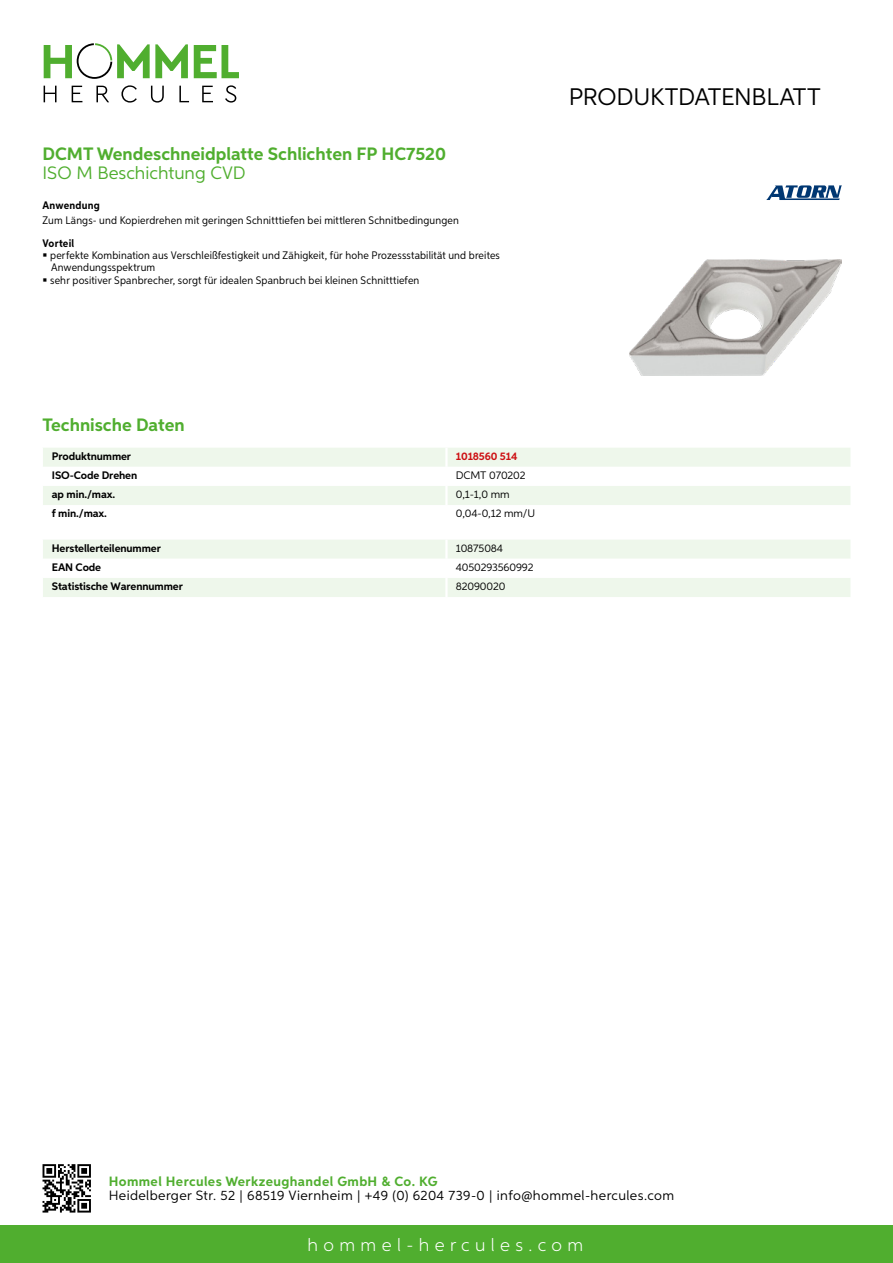
<style>
.page{position:relative;width:893px;height:1263px;background:#fff}
.page>*{position:absolute;margin:0;border:0;box-sizing:border-box;transform-origin:0 0}
.t1{font:24px "Aspira";letter-spacing:-.01em;color:#000}
.t2{font:700 18px "Aspira";color:#50ae2f}
.t3{font:300 18px "Aspira";letter-spacing:.3em;color:#fff}
.t4{font:18px "Aspira";color:#50ae2f}
.t5{font:13.5px "Aspira";letter-spacing:.03em;color:#000}
.t6{font:700 13.5px "Aspira";letter-spacing:.03em;color:#50ae2f}
.t7{font:10.95px/12.5px "Aspira Nar";letter-spacing:.015em;color:#000}
.t8{font:700 10.95px "Aspira";letter-spacing:-.01em;color:#000}
.t9{font:10.95px "Aspira";letter-spacing:-.01em;color:#000}
.t10{font:700 10.95px "Aspira Nar";letter-spacing:.02em;color:#000}
.t11{font:700 10.95px "Aspira";letter-spacing:-.01em;color:#cd1013}
</style>
<div class="page">
<div style="left:0;top:1226px;width:893px;height:37px;background:#50ae2f"></div>
<svg style="left:43px;top:1164px;width:48px;height:48px"></svg>
<svg style="left:194px;top:45px;width:45px;height:33px"></svg>
<svg style="left:44px;top:43px;width:144px;height:36px"></svg>
<svg style="left:44px;top:86px;width:13px;height:16px"></svg>
<svg style="left:72px;top:86px;width:10px;height:16px"></svg>
<svg style="left:96px;top:86px;width:13px;height:16px"></svg>
<svg style="left:121px;top:85px;width:16px;height:18px"></svg>
<svg style="left:151px;top:86px;width:13px;height:17px"></svg>
<svg style="left:179px;top:86px;width:10px;height:16px"></svg>
<svg style="left:202px;top:86px;width:11px;height:16px"></svg>
<svg style="left:225px;top:85px;width:11px;height:18px"></svg>
<div style="left:43px;top:448px;width:807px;height:19px;background:#eef7eb"></div>
<div style="left:43px;top:486px;width:807px;height:19px;background:#eef7eb"></div>
<hr style="left:445px;top:448px;width:3px;height:19px;background:#fff">
<hr style="left:445px;top:486px;width:3px;height:19px;background:#fff">
<svg style="left:43px;top:540px;width:807px;height:57px"></svg>
<hr style="left:445px;top:578px;width:3px;height:19px;background:#fff">
<img style="left:629px;top:259px;width:213px;height:116px">
<svg style="left:766px;top:185px;width:76px;height:15px"></svg>
<h2 class="t2" style="left:43px;top:142px;width:405px">DCMT Wendeschneidplatte Schlichten FP HC7520</h2>
<h2 class="t4" style="left:43px;top:162px;width:202px">ISO M Beschichtung CVD</h2>
<p class="t10" style="left:43px;top:199px;width:59px">Anwendung</p>
<p class="t7" style="left:43px;top:214px;width:418px">Zum Längs- und Kopierdrehen mit geringen Schnitttiefen bei mittleren Schnitbedingungen</p>
<p class="t10" style="left:43px;top:236px;width:33px">Vorteil</p>
<p class="t7" style="left:50px;top:249px;width:451px">perfekte Kombination aus Verschleißfestigkeit und Zähigkeit, für hohe Prozessstabilität und breites<br>Anwendungsspektrum<br>sehr positiver Spanbrecher, sorgt für idealen Spanbruch bei kleinen Schnitttiefen</p>
<h1 class="t1" style="left:569px;top:82px;width:253px">Produktdatenblatt</h1>
<h2 class="t2" style="left:43px;top:413px;width:144px">Technische Daten</h2>
<p class="t8" style="left:52px;top:449px;width:81px">Produktnummer</p>
<p class="t11" style="left:456px;top:449px;width:63px">1018560 514</p>
<p class="t8" style="left:52px;top:468px;width:87px">ISO-Code Drehen</p>
<p class="t9" style="left:456px;top:468px;width:71px">DCMT 070202</p>
<p class="t8" style="left:52px;top:487px;width:65px">ap min./max.</p>
<p class="t9" style="left:456px;top:487px;width:55px">0,1-1,0 mm</p>
<p class="t8" style="left:52px;top:506px;width:57px">f min./max.</p>
<p class="t9" style="left:456px;top:507px;width:79px">0,04-0,12 mm/U</p>
<p class="t8" style="left:52px;top:541px;width:111px">Herstellerteilenummer</p>
<p class="t9" style="left:456px;top:541px;width:49px">10875084</p>
<p class="t8" style="left:52px;top:560px;width:51px">EAN Code</p>
<p class="t9" style="left:456px;top:560px;width:79px">4050293560992</p>
<p class="t8" style="left:52px;top:579px;width:132px">Statistische Warennummer</p>
<p class="t9" style="left:456px;top:579px;width:51px">82090020</p>
<p class="t6" style="left:109px;top:1172px;width:330px">Hommel Hercules Werkzeughandel GmbH &amp; Co. KG</p>
<p class="t5" style="left:109px;top:1187px;width:567px">Heidelberger Str. 52 | 68519 Viernheim | +49 (0) 6204 739-0 | info@hommel-hercules.com</p>
<h2 class="t3" style="left:307px;top:1234px;width:277px">hommel-hercules.com</h2>
</div>
